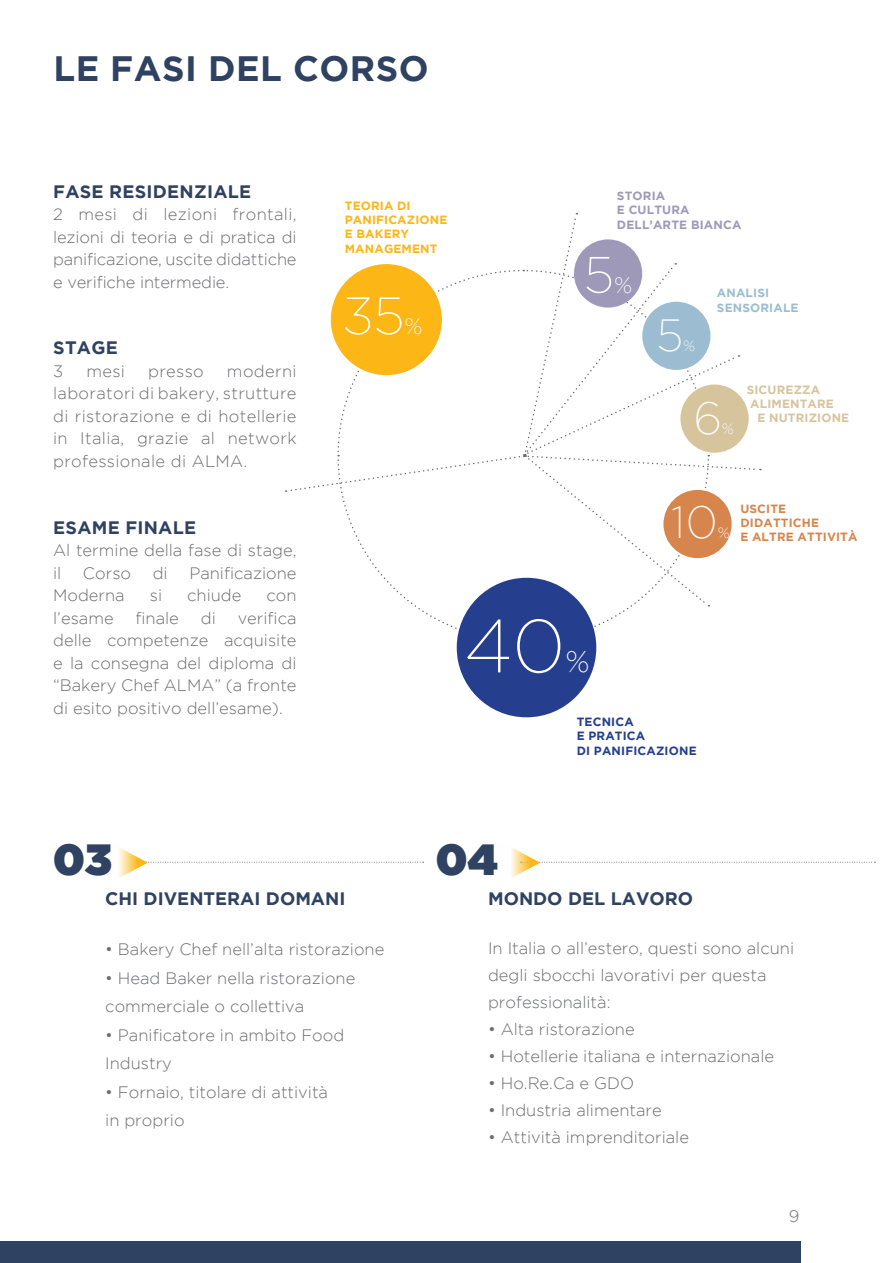
<style>
.page{position:relative;width:893px;height:1263px;background:#fff}
.page>*{position:absolute;margin:0;border:0;box-sizing:border-box;transform-origin:0 0}
.t1{font:200 75px "Gotham";color:#fff}
.t2{font:200 52.5px "Gotham";color:#fff}
.t3{font:200 51px "Gotham";color:#fff}
.t4{font:200 45px "Gotham";color:#fff}
.t5{font:43.5px "Gotham Ultra";color:#2f4261}
.t6{font:700 35.25px "Gotham";letter-spacing:.015em;color:#2f4261}
.t7{font:200 30px "Gotham";color:#fff}
.t8{font:200 22.5px "Gotham";color:#fff}
.t9{font:700 18px "Gotham";letter-spacing:.005em;color:#2f4261}
.t10{font:300 16.5px/22.5px "Gotham";color:#6c6d70}
.t11{font:200 15px "Gotham";color:#fff}
.t12{font:700 11.85px/14.2px "Gotham";letter-spacing:.015em;color:#fcb615}
.t13{font:700 11.85px/14.2px "Gotham";letter-spacing:.015em;color:#253f8e}
.t14{font:700 11.85px "Gotham";letter-spacing:.015em;color:#d6c49d}
.t15{font:700 11.85px/14.2px "Gotham";letter-spacing:.015em;color:#d6864c}
.t16{font:700 11.85px/14.2px "Gotham";letter-spacing:.015em;color:#9f99b9}
.t17{font:700 11.85px/14.2px "Gotham";letter-spacing:.015em;color:#9cbdd1}
</style>
<div class="page">
<svg style="left:119px;top:848px;width:305px;height:30px"></svg>
<svg style="left:511px;top:848px;width:364px;height:30px"></svg>
<svg style="left:286px;top:213px;width:475px;height:426px"></svg>
<div style="left:642px;top:302px;width:68px;height:68px;background:#9cbdd1;border-radius:50%"></div>
<div style="left:331px;top:264px;width:111px;height:111px;background:#fcb615;border-radius:50%"></div>
<div style="left:457px;top:578px;width:139px;height:139px;background:#253f8e;border-radius:50%"></div>
<div style="left:680px;top:384px;width:69px;height:69px;background:#d6c49d;border-radius:50%"></div>
<div style="left:663px;top:490px;width:69px;height:68px;background:#d6864c;border-radius:50%"></div>
<div style="left:0;top:1242px;width:800px;height:21px;background:#2f4261"></div>
<div style="left:574px;top:239px;width:68px;height:69px;background:#9f99b9;border-radius:50%"></div>
<h3 class="t6" style="left:53px;top:48px;width:377px">LE FASI DEL CORSO</h3>
<p class="t9" style="left:53px;top:181px;width:200px">FASE RESIDENZIALE</p>
<p class="t10" style="left:53px;top:203px;width:245px;text-align:justify">2 mesi di lezioni frontali, lezioni di teoria e di pratica di panificazione, uscite didattiche e verifiche intermedie.</p>
<p class="t9" style="left:53px;top:338px;width:66px">STAGE</p>
<p class="t10" style="left:53px;top:360px;width:12px">3</p>
<p class="t10" style="left:86px;top:360px;width:40px">mesi</p>
<p class="t10" style="left:148px;top:360px;width:57px">presso</p>
<p class="t10" style="left:53px;top:360px;width:245px;text-align:justify;text-indent:174px">moderni laboratori di bakery, strutture di ristorazione e di hotellerie in Italia, grazie al network professionale di ALMA.</p>
<p class="t9" style="left:53px;top:517px;width:144px">ESAME FINALE</p>
<p class="t10" style="left:53px;top:539px;width:245px">Al termine della fase di stage, il</p>
<p class="t10" style="left:83px;top:561px;width:50px">Corso</p>
<p class="t10" style="left:153px;top:561px;width:16px">di</p>
<p class="t10" style="left:189px;top:561px;width:109px">Panificazione</p>
<p class="t10" style="left:53px;top:584px;width:73px">Moderna</p>
<p class="t10" style="left:150px;top:584px;width:14px">si</p>
<p class="t10" style="left:187px;top:584px;width:56px">chiude</p>
<p class="t10" style="left:266px;top:584px;width:32px">con</p>
<p class="t10" style="left:53px;top:606px;width:62px">l’esame</p>
<p class="t10" style="left:136px;top:606px;width:45px">finale</p>
<p class="t10" style="left:201px;top:606px;width:16px">di</p>
<p class="t10" style="left:53px;top:606px;width:245px;text-align:justify;text-indent:185px">verifica delle competenze acquisite e la consegna del diploma di “Bakery Chef ALMA” (a fronte di esito positivo dell’esame).</p>
<p class="t12" style="left:345px;top:198px;width:104px">TEORIA DI<br>PANIFICAZIONE<br>E BAKERY<br>MANAGEMENT</p>
<p class="t16" style="left:617px;top:188px;width:126px">STORIA<br>E CULTURA<br>DELL’ARTE BIANCA</p>
<p class="t17" style="left:717px;top:286px;width:83px">ANALISI<br>SENSORIALE</p>
<h3 class="t3" style="left:584px;top:247px;width:32px">5</h3>
<h3 class="t8" style="left:614px;top:273px;width:20px">%</h3>
<h2 class="t2" style="left:343px;top:287px;width:63px">35</h2>
<h3 class="t8" style="left:405px;top:314px;width:20px">%</h3>
<h3 class="t4" style="left:656px;top:311px;width:28px">5</h3>
<p class="t11" style="left:683px;top:338px;width:14px">%</p>
<h3 class="t4" style="left:693px;top:394px;width:30px">6</h3>
<p class="t11" style="left:722px;top:420px;width:14px">%</p>
<p class="t14" style="left:747px;top:382px;width:75px">SICUREZZA</p>
<p class="t14" style="left:750px;top:397px;width:85px">ALIMENTARE</p>
<p class="t14" style="left:757px;top:411px;width:93px">E NUTRIZIONE</p>
<h3 class="t4" style="left:671px;top:498px;width:48px">10</h3>
<p class="t11" style="left:718px;top:525px;width:14px">%</p>
<p class="t15" style="left:740px;top:501px;width:119px">USCITE<br>DIDATTICHE<br>E ALTRE ATTIVITÀ</p>
<h1 class="t1" style="left:464px;top:605px;width:103px">40</h1>
<h3 class="t7" style="left:565px;top:645px;width:26px">%</h3>
<p class="t13" style="left:577px;top:714px;width:121px">TECNICA<br>E PRATICA<br>DI PANIFICAZIONE</p>
<h3 class="t5" style="left:53px;top:834px;width:60px">03</h3>
<h3 class="t5" style="left:436px;top:834px;width:63px">04</h3>
<p class="t9" style="left:105px;top:888px;width:242px">CHI DIVENTERAI DOMANI</p>
<p class="t10" style="left:105px;top:938px;width:281px">• Bakery Chef nell’alta ristorazione</p>
<p class="t10" style="left:105px;top:963px;width:252px;line-height:28.5px">• Head Baker nella ristorazione commerciale o collettiva</p>
<p class="t10" style="left:105px;top:1020px;width:241px;line-height:28.5px">• Panificatore in ambito Food<br>Industry</p>
<p class="t10" style="left:105px;top:1077px;width:224px;line-height:28.5px">• Fornaio, titolare di attività in proprio</p>
<p class="t9" style="left:488px;top:888px;width:207px">MONDO DEL LAVORO</p>
<p class="t10" style="left:488px;top:934px;width:308px;line-height:27px">In Italia o all’estero, questi sono alcuni degli sbocchi lavorativi per questa professionalità:</p>
<p class="t10" style="left:488px;top:1017px;width:148px">• Alta ristorazione</p>
<p class="t10" style="left:488px;top:1044px;width:287px">• Hotellerie italiana e internazionale</p>
<p class="t10" style="left:488px;top:1071px;width:148px">• Ho.Re.Ca e GDO</p>
<p class="t10" style="left:488px;top:1098px;width:175px">• Industria alimentare</p>
<p class="t10" style="left:488px;top:1125px;width:202px">• Attività imprenditoriale</p>
<p class="t10" style="left:789px;top:1204px;width:12px">9</p>
</div>
